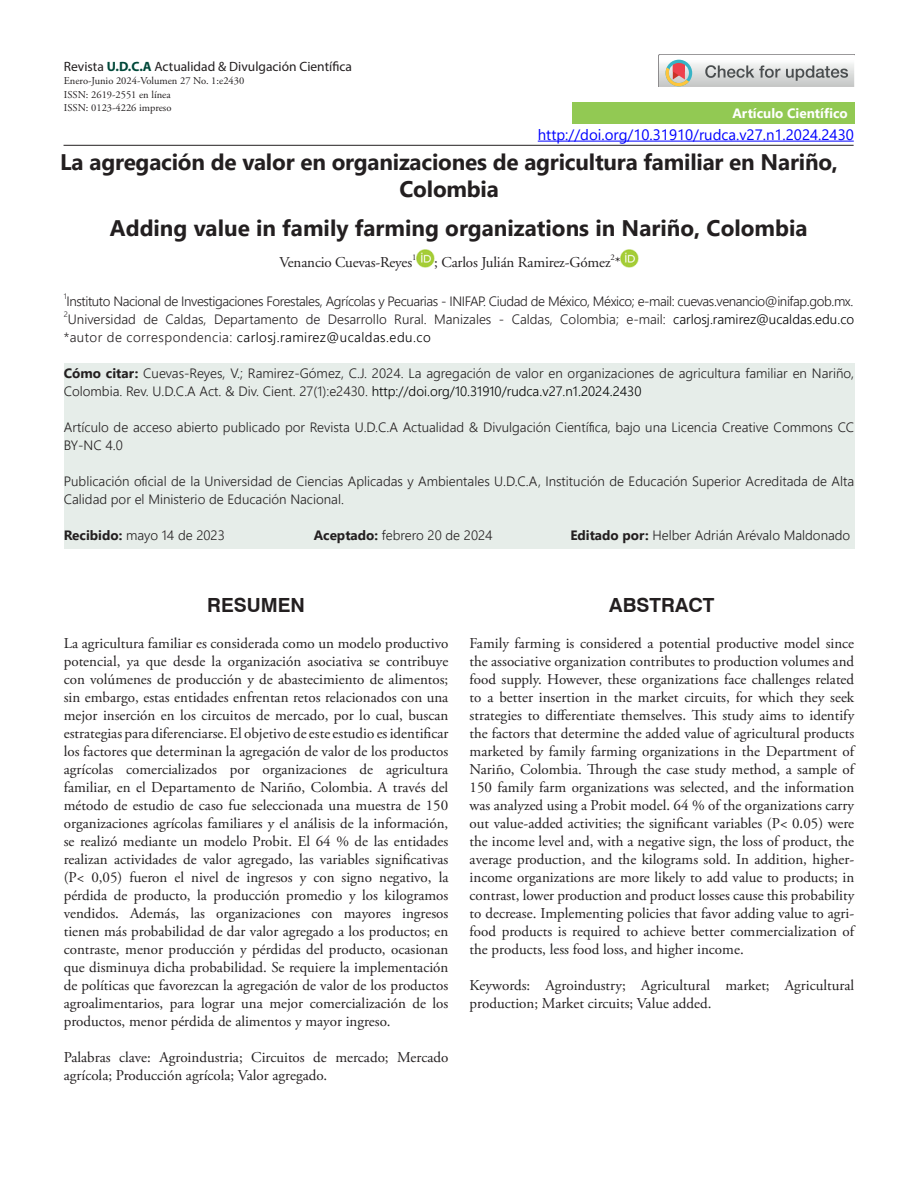
<style>
.page{position:relative;width:918px;height:1188px;background:#fff}
.page>*{position:absolute;margin:0;border:0;box-sizing:border-box;transform-origin:0 0}
.Título{font:700 22.5px/27px "Segoe UI";letter-spacing:-.01em;color:#231f20;text-align:center}
.Títulos_RC_-_WIN{font:700 19.5px "Swiss 721 BT";color:#231f20}
.Texto_RC{font:15px/18px "Adobe Garamond Pro";color:#231f20;text-align:justify}
.t1{font:15px "Adobe Garamond";letter-spacing:-.01em;color:#231f20}
.t2{font:15px "Segoe UI";color:#00f}
.How_to_Cite_-_final{font:300 13.5px/18px "Segoe UI";color:#231f20}
.How_to_Cite_-_final-2{font:300 13.5px "Segoe UI";letter-spacing:-.03em;color:#231f20}
.t3{font:13.5px "Myriad Pro";color:#231f20}
.TITULO{font:700 13.5px "Segoe UI";color:#fff}
.t4{font:10.5px "Adobe Garamond Pro";color:#231f20}
.t5{font:8.7px "Adobe Garamond";color:#231f20}
.How_to_Cite_-_final-3{font:300 7.8px "Segoe UI";color:#231f20}
.s1{font-weight:700;color:#004839}
.s2{color:#222}
.s3{color:#000}
.s4{font-weight:700}
</style>
<div class="page">
<div style="left:64px;top:363px;width:790px;height:186px;background:#e6ede9"></div>
<hr style="left:538px;top:141px;width:316px;height:1px;background:#00f">
<div style="left:572px;top:102px;width:282px;height:22px;background:#92c953"></div>
<hr style="left:64px;top:145px;width:790px;height:1px;background:#231f20">
<svg style="left:658px;top:54px;width:196px;height:33px"></svg>
<img style="left:416px;top:249px;width:18px;height:18px">
<img style="left:621px;top:249px;width:18px;height:18px">
<p class="t3" style="left:64px;top:58px;width:290px">Revista <span class="s1">U.D.C.A</span> Actualidad &amp; Divulgación Científica</p>
<p class="t4" style="left:64px;top:74px;width:182px">Enero-Junio 2024-Volumen 27 No. 1:e2430</p>
<p class="t4" style="left:64px;top:88px;width:108px">ISSN: 2619-2551 en línea</p>
<p class="t4" style="left:64px;top:101px;width:109px">ISSN: 0123-4226 impreso</p>
<p class="TITULO" style="left:732px;top:101px;width:117px">Artículo Científico</p>
<p class="Título" style="left:60px;top:147px;width:779px">La agregación de valor en organizaciones de agricultura familiar en Nariño,<br>Colombia</p>
<p class="Título" style="left:110px;top:213px;width:699px">Adding value in family farming organizations in Nariño, Colombia</p>
<p class="t1" style="left:279px;top:254px;width:134px">Venancio Cuevas-Reyes</p>
<p class="t2" style="left:538px;top:120px;width:318px">http://doi.org/10.31910/rudca.v27.n1.2024.2430</p>
<p class="t5" style="left:412px;top:252px;width:6px">1</p>
<p class="t1" style="left:434px;top:254px;width:188px">; Carlos Julián Ramirez-Gómez *</p>
<p class="t5" style="left:611px;top:252px;width:6px">2</p>
<p class="How_to_Cite_-_final-3" style="left:64px;top:289px;width:4px">1</p>
<p class="How_to_Cite_-_final-2" style="left:66px;top:288px;width:788px">Instituto Nacional de Investigaciones Forestales, Agrícolas y Pecuarias - INIFAP. Ciudad de México, México; e-mail: cuevas.venancio@inifap.gob.mx<span class="s2">.</span></p>
<p class="How_to_Cite_-_final-3" style="left:64px;top:307px;width:6px">2</p>
<p class="How_to_Cite_-_final" style="left:64px;top:309px;width:792px;text-indent:4px">Universidad de Caldas, Departamento de Desarrollo Rural. Manizales - Caldas, Colombia; e-mail: <span class="s3">carlosj.ramirez@ucaldas.edu.co </span>*autor de correspondencia: <span class="s3">carlosj.ramirez@ucaldas.edu.co</span></p>
<p class="How_to_Cite_-_final" style="left:64px;top:363px;width:792px"><span class="s4">Cómo citar:</span> Cuevas-Reyes, V.; Ramirez-Gómez, C.J. 2024. La agregación de valor en organizaciones de agricultura familiar en Nariño,<br>Colombia. Rev. U.D.C.A Act. &amp; Div. Cient. 27(1):e2430. <span class="s3">http://doi.org/10.31910/rudca.v27.n1.2024.2430</span></p>
<p class="How_to_Cite_-_final" style="left:64px;top:417px;width:792px">Artículo de acceso abierto publicado por Revista U.D.C.A Actualidad &amp; Divulgación Científica, bajo una Licencia Creative Commons CC<br>BY-NC 4.0</p>
<p class="How_to_Cite_-_final" style="left:64px;top:471px;width:792px">Publicación oficial de la Universidad de Ciencias Aplicadas y Ambientales U.D.C.A, Institución de Educación Superior Acreditada de Alta<br>Calidad por el Ministerio de Educación Nacional.</p>
<p class="How_to_Cite_-_final" style="left:64px;top:525px;width:163px"><span class="s4">Recibido:</span> mayo 14 de 2023</p>
<p class="How_to_Cite_-_final" style="left:314px;top:525px;width:181px"><span class="s4">Aceptado:</span> febrero 20 de 2024</p>
<p class="How_to_Cite_-_final" style="left:570px;top:525px;width:282px"><span class="s4">Editado por:</span> Helber Adrián Arévalo Maldonado</p>
<p class="Títulos_RC_-_WIN" style="left:207px;top:593px;width:99px">RESUMEN</p>
<p class="Texto_RC" style="left:64px;top:635px;width:386px">La agricultura familiar es considerada como un modelo productivo potencial, ya que desde la organización asociativa se contribuye con volúmenes de producción y de abastecimiento de alimentos; sin embargo, estas entidades enfrentan retos relacionados con una mejor inserción en los circuitos de mercado, por lo cual, buscan estrategias para diferenciarse. El objetivo de este estudio es identificar los factores que determinan la agregación de valor de los productos agrícolas comercializados por organizaciones de agricultura familiar, en el Departamento de Nariño, Colombia. A través del método de estudio de caso fue seleccionada una muestra de 150 organizaciones agrícolas familiares y el análisis de la información, se realizó mediante un modelo Probit. El 64 % de las entidades realizan actividades de valor agregado, las variables significativas (P&lt; 0,05) fueron el nivel de ingresos y con signo negativo, la pérdida de producto, la producción promedio y los kilogramos vendidos. Además, las organizaciones con mayores ingresos tienen más probabilidad de dar valor agregado a los productos; en contraste, menor producción y pérdidas del producto, ocasionan que disminuya dicha probabilidad. Se requiere la implementación de políticas que favorezcan la agregación de valor de los productos agroalimentarios, para lograr una mejor comercialización de los productos, menor pérdida de alimentos y mayor ingreso.</p>
<p class="Texto_RC" style="left:64px;top:1049px;width:386px">Palabras clave: Agroindustria; Circuitos de mercado; Mercado agrícola; Producción agrícola; Valor agregado.</p>
<p class="Títulos_RC_-_WIN" style="left:609px;top:593px;width:107px">ABSTRACT</p>
<p class="Texto_RC" style="left:470px;top:635px;width:386px">Family farming is considered a potential productive model since the associative organization contributes to production volumes and food supply. However, these organizations face challenges related to a better insertion in the market circuits, for which they seek strategies to differentiate themselves. This study aims to identify the factors that determine the added value of agricultural products marketed by family farming organizations in the Department of Nariño, Colombia. Through the case study method, a sample of 150 family farm organizations was selected, and the information was analyzed using a Probit model. 64 % of the organizations carry out value-added activities; the significant variables (P&lt; 0.05) were the income level and, with a negative sign, the loss of product, the average production, and the kilograms sold. In addition, higher&shy;income organizations are more likely to add value to products; in contrast, lower production and product losses cause this probability to decrease. Implementing policies that favor adding value to agri&shy;food products is required to achieve better commercialization of the products, less food loss, and higher income.</p>
<p class="Texto_RC" style="left:470px;top:977px;width:386px">Keywords: Agroindustry; Agricultural market; Agricultural production; Market circuits; Value added.</p>
</div>
